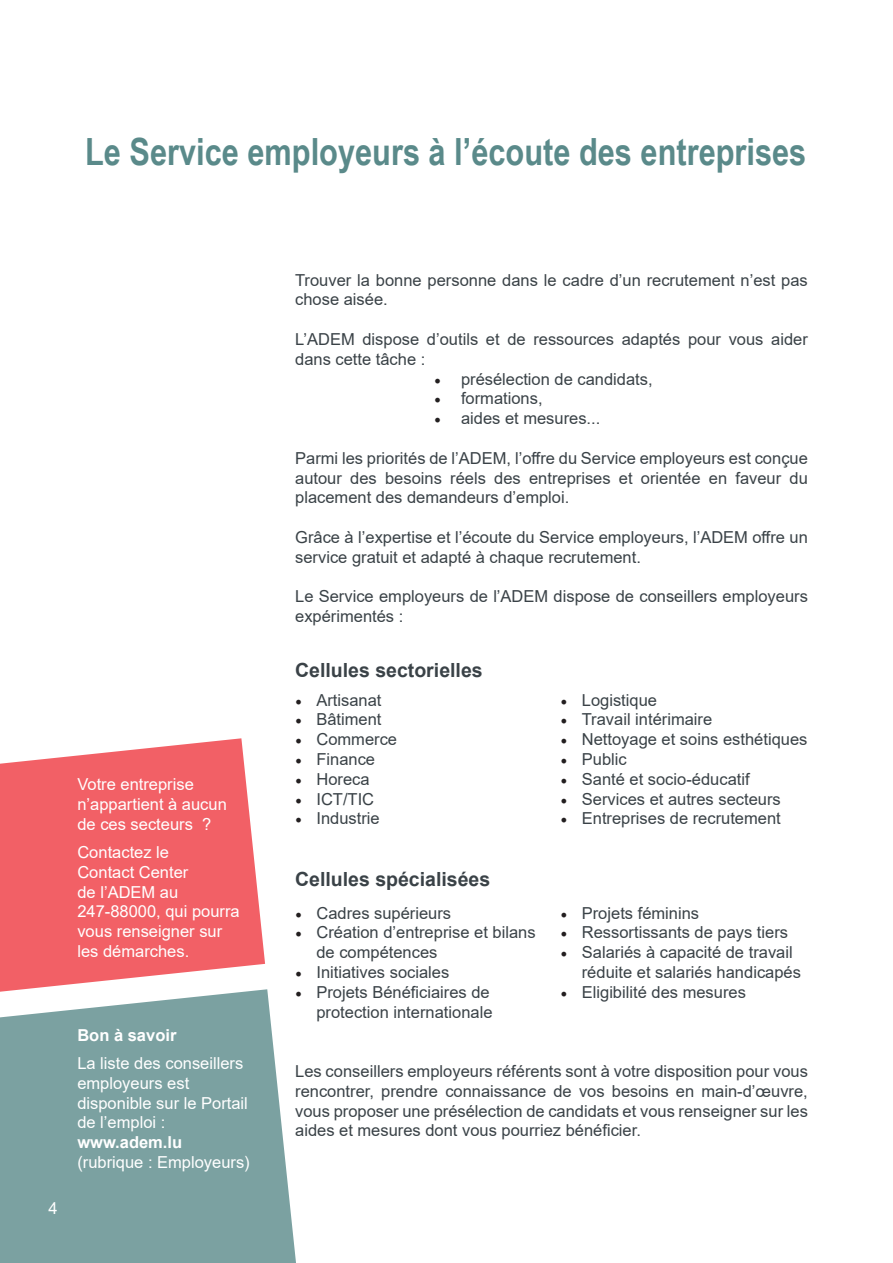
<style>
.page{position:relative;width:893px;height:1263px;background:#fff}
.page>*{position:absolute;margin:0;border:0;box-sizing:border-box;transform-origin:0 0}
.t1{font:700 37.5px "Arial Narrow";color:#5a8a8a}
.t2{font:700 19.5px "Arial";color:#3a4247}
.t3{font:16.5px/19.8px "Arial";color:#3a4247}
.t4{font:16.5px/19.8px "Arial";color:#fff}
.t5{font:700 16.5px "Arial";color:#fff}
.s1{font-family:"Minion Pro";font-size:18px;color:#231f20}
</style>
<div class="page">
<svg style="left:0;top:738px;width:265px;height:251px;background:#f3757a"></svg>
<svg style="left:0;top:989px;width:296px;height:274px;background:#87a9a9"></svg>
<p class="t1" style="left:85px;top:123px;width:723px">Le Service employeurs à l’écoute des entreprises</p>
<p class="t4" style="left:77px;top:774px;width:151px">Votre entreprise n’appartient à aucun</p>
<p class="t4" style="left:77px;top:814px;width:135px">de ces secteurs ?</p>
<p class="t4" style="left:77px;top:842px;width:93px">Contactez le</p>
<p class="t4" style="left:77px;top:862px;width:112px">Contact Center</p>
<p class="t4" style="left:77px;top:882px;width:102px">de l’ADEM au</p>
<p class="t4" style="left:77px;top:901px;width:164px">247-88000, qui pourra vous renseigner sur les démarches.</p>
<p class="t4" style="left:49px;top:1198px;width:11px">4</p>
<p class="t5" style="left:77px;top:1023px;width:101px">Bon à savoir</p>
<p class="t4" style="left:77px;top:1053px;width:172px">La liste des conseillers employeurs est disponible sur le Portail de l’emploi :</p>
<p class="t5" style="left:77px;top:1131px;width:106px">www.adem.lu</p>
<p class="t4" style="left:77px;top:1152px;width:174px">(rubrique : Employeurs)</p>
<p class="t3" style="left:295px;top:270px;width:514px">Trouver la bonne personne dans le cadre d’un recrutement n’est pas chose aisée.</p>
<p class="t3" style="left:295px;top:329px;width:514px">L’ADEM dispose d’outils et de ressources adaptés pour vous aider dans cette tâche :</p>
<p class="t3" style="left:434px;top:369px;width:220px"><span class="s1">•</span> présélection de candidats,</p>
<p class="t3" style="left:434px;top:389px;width:110px"><span class="s1">•</span> formations,</p>
<p class="t3" style="left:434px;top:408px;width:168px"><span class="s1">•</span> aides et mesures...</p>
<p class="t3" style="left:295px;top:448px;width:514px;text-align:justify">Parmi les priorités de l’ADEM, l’offre du Service employeurs est conçue autour des besoins réels des entreprises et orientée en faveur du placement des demandeurs d’emploi.</p>
<p class="t3" style="left:295px;top:527px;width:514px">Grâce à l’expertise et l’écoute du Service employeurs, l’ADEM offre un service gratuit et adapté à chaque recrutement.</p>
<p class="t3" style="left:295px;top:587px;width:514px">Le Service employeurs de l’ADEM dispose de conseillers employeurs expérimentés :</p>
<p class="t2" style="left:295px;top:656px;width:189px">Cellules sectorielles</p>
<p class="t3" style="left:295px;top:690px;width:88px"><span class="s1">•</span> Artisanat</p>
<p class="t3" style="left:295px;top:709px;width:88px"><span class="s1">•</span> Bâtiment</p>
<p class="t3" style="left:295px;top:729px;width:103px"><span class="s1">•</span> Commerce</p>
<p class="t3" style="left:295px;top:749px;width:81px"><span class="s1">•</span> Finance</p>
<p class="t3" style="left:295px;top:769px;width:76px"><span class="s1">•</span> Horeca</p>
<p class="t3" style="left:295px;top:789px;width:81px"><span class="s1">•</span> ICT/TIC</p>
<p class="t3" style="left:295px;top:808px;width:86px"><span class="s1">•</span> Industrie</p>
<p class="t2" style="left:295px;top:865px;width:197px">Cellules spécialisées</p>
<p class="t3" style="left:295px;top:903px;width:158px"><span class="s1">•</span> Cadres supérieurs</p>
<p class="t3" style="left:316px;top:923px;width:221px;text-indent:-21px"><span class="s1">•</span> Création d’entreprise et bilans de compétences</p>
<p class="t3" style="left:295px;top:962px;width:156px"><span class="s1">•</span> Initiatives sociales</p>
<p class="t3" style="left:295px;top:982px;width:199px;text-align:right"><span class="s1">•</span> Projets Bénéficiaires de protection internationale</p>
<p class="t3" style="left:561px;top:690px;width:98px"><span class="s1">•</span> Logistique</p>
<p class="t3" style="left:561px;top:709px;width:153px"><span class="s1">•</span> Travail intérimaire</p>
<p class="t3" style="left:561px;top:729px;width:248px"><span class="s1">•</span> Nettoyage et soins esthétiques</p>
<p class="t3" style="left:561px;top:749px;width:68px"><span class="s1">•</span> Public</p>
<p class="t3" style="left:561px;top:769px;width:191px"><span class="s1">•</span> Santé et socio-éducatif</p>
<p class="t3" style="left:561px;top:789px;width:222px"><span class="s1">•</span> Services et autres secteurs</p>
<p class="t3" style="left:561px;top:808px;width:222px"><span class="s1">•</span> Entreprises de recrutement</p>
<p class="t3" style="left:561px;top:903px;width:140px"><span class="s1">•</span> Projets féminins</p>
<p class="t3" style="left:561px;top:923px;width:229px"><span class="s1">•</span> Ressortissants de pays tiers</p>
<p class="t3" style="left:582px;top:942px;width:221px;text-indent:-21px"><span class="s1">•</span> Salariés à capacité de travail réduite et salariés handicapés</p>
<p class="t3" style="left:561px;top:982px;width:187px"><span class="s1">•</span> Eligibilité des mesures</p>
<p class="t3" style="left:295px;top:1061px;width:514px;text-align:justify">Les conseillers employeurs référents sont à votre disposition pour vous rencontrer, prendre connaissance de vos besoins en main-d’œuvre, vous proposer une présélection de candidats et vous renseigner sur les aides et mesures dont vous pourriez bénéficier.</p>
</div>
